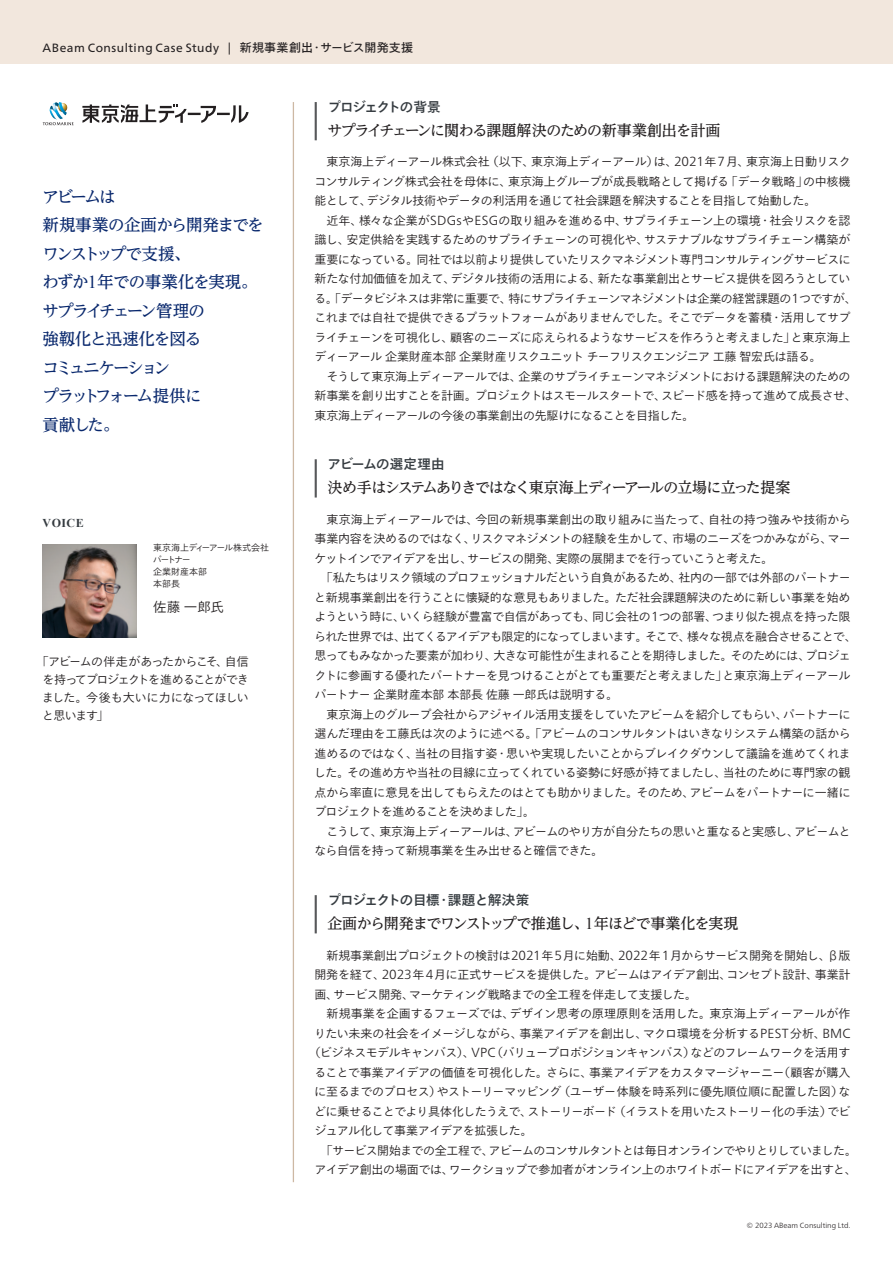
<style>
.page{position:relative;width:893px;height:1263px;background:#fff}
.page>*{position:absolute;margin:0;border:0;box-sizing:border-box;transform-origin:0 0}
.t1{font:500 16.5px/28.5px "UD Reimin Pro";letter-spacing:-.085em;color:#09286d}
.CS見出し{font:500 15px "UD Reimin Pro";letter-spacing:-.07em;color:#231f20}
.CS見出し-2{font:500 15px "UD Reimin Pro";letter-spacing:-.1em;color:#231f20}
.CSサブ見出し{font:500 13.5px "Tazugane Gothic Std N";letter-spacing:-.04em;color:#353b40}
.CSサブ見出し-2{font:500 13.5px "Tazugane Gothic Std N";letter-spacing:-.065em;color:#353b40}
.CSサブ見出し-3{font:500 13.5px "Tazugane Gothic Std N";letter-spacing:-.025em;color:#353b40}
.CS名前{font:300 13.5px "Tazugane Gothic Std N";letter-spacing:.01em;color:#231f20}
.CS本文{font:300 12px/19.5px "Tazugane Gothic Std N";letter-spacing:-.05em;color:#231f20;text-align:justify}
.CSセリフ{font:300 12px/18px "Tazugane Gothic Std N";letter-spacing:-.075em;color:#231f20;text-align:justify}
.CS本文-2{font:300 12px "Tazugane Gothic Std N";letter-spacing:-.01em;color:#231f20}
.t2{font:12px "Frutiger Neue LT Pro";letter-spacing:.045em;color:#231f20}
.t3{font:700 12px "Times New Roman";letter-spacing:.04em;color:#353b40}
.CS肩書き{font:300 9px "Tazugane Gothic Std N";letter-spacing:-.025em;color:#231f20}
.CS肩書き-2{font:300 9px "Tazugane Gothic Std N";color:#231f20}
.t4{font:300 7.5px "Frutiger Neue LT Pro";color:#231f20}
.s1{font-family:"Tazugane Gothic Std N"}
.s2{font-family:"Times New Roman";font-weight:400;font-size:18.15px}
.s3{font-family:"Frutiger Neue LT Pro";font-size:13.2px}
.s4{font-family:"Times New Roman";font-weight:400;font-size:16.5px}
</style>
<div class="page">
<hr style="left:315px;top:895px;width:2px;height:38px;background:#57585a">
<hr style="left:315px;top:102px;width:2px;height:38px;background:#57585a">
<hr style="left:315px;top:459px;width:2px;height:38px;background:#57585a">
<img style="left:43px;top:544px;width:93px;height:94px">
<svg style="left:43px;top:122px;width:31px;height:3px"></svg>
<img style="left:50px;top:102px;width:18px;height:17px">
<svg style="left:82px;top:104px;width:167px;height:19px"></svg>
<div style="left:0;top:0;width:893px;height:64px;background:#f2e7dd"></div>
<hr style="left:293px;top:102px;width:1px;height:1080px;background:#cdb8a3">
<p class="t2" style="left:43px;top:40px;width:372px">ABeam Consulting Case Study | <span class="s1">新規事業創出・サービス開発支援</span></p>
<p class="t1" style="left:43px;top:182px;width:223px">アビームは<br>新規事業の企画から開発までをワンストップで支援、<br>わずか<span class="s2">1</span>年での事業化を実現。サプライチェーン管理の<br>強靱化と迅速化を図る<br>コミュニケーション<br>プラットフォーム提供に<br>貢献した。</p>
<p class="t3" style="left:43px;top:515px;width:43px">VOICE</p>
<p class="CS肩書き" style="left:153px;top:542px;width:117px">東京海上ディーアール株式会社</p>
<p class="CS肩書き-2" style="left:153px;top:554px;width:40px">パートナー</p>
<p class="CS肩書き-2" style="left:153px;top:566px;width:56px">企業財産本部</p>
<p class="CS肩書き-2" style="left:153px;top:578px;width:28px">本部長</p>
<p class="CS名前" style="left:153px;top:597px;width:72px">佐藤一郎氏</p>
<p class="CSセリフ" style="left:42px;top:653px;width:208px;text-indent:-6px">「アビームの伴走があったからこそ、自信を持ってプロジェクトを進めることができました。今後も大いに力になってほしいと思います」</p>
<p class="CSサブ見出し-2" style="left:327px;top:98px;width:115px">プロジェクトの背景</p>
<p class="CS見出し" style="left:327px;top:118px;width:394px">サプライチェーンに関わる課題解決のための新事業創出を計画</p>
<p class="CS本文" style="left:314px;top:153px;width:538px">　東京海上ディーアール株式会社（以下、東京海上ディーアール）は、<span class="s3">2021</span>年<span class="s3">7</span>月、東京海上日動リスクコンサルティング株式会社を母体に、東京海上グループが成長戦略として掲げる「データ戦略」の中核機能として、デジタル技術やデータの利活用を通じて社会課題を解決することを目指して始動した。</p>
<p class="CS本文" style="left:314px;top:211px;width:544px;text-align:left">　近年、様々な企業が<span class="s3">SDGs</span>や<span class="s3">ESG</span>の取り組みを進める中、サプライチェーン上の環境・社会リスクを認識し、安定供給を実践するためのサプライチェーンの可視化や、サステナブルなサプライチェーン構築が重要になっている。同社では以前より提供していたリスクマネジメント専門コンサルティングサービスに新たな付加価値を加えて、デジタル技術の活用による、新たな事業創出とサービス提供を図ろうとしている。「データビジネスは非常に重要で、特にサプライチェーンマネジメントは企業の経営課題の<span class="s3">1</span>つですが、これまでは自社で提供できるプラットフォームがありませんでした。そこでデータを蓄積・活用してサプライチェーンを可視化し、顧客のニーズに応えられるようなサービスを作ろうと考えました」と東京海上ディーアール企業財産本部企業財産リスクユニットチーフリスクエンジニア工藤智宏氏は語る。</p>
<p class="CS本文" style="left:315px;top:367px;width:544px;text-align:left">　そうして東京海上ディーアールでは、企業のサプライチェーンマネジメントにおける課題解決のための新事業を創り出すことを計画。プロジェクトはスモールスタートで、スピード感を持って進めて成長させ、東京海上ディーアールの今後の事業創出の先駆けになることを目指した。</p>
<p class="CSサブ見出し-3" style="left:327px;top:455px;width:119px">アビームの選定理由</p>
<p class="CS見出し-2" style="left:327px;top:475px;width:465px">決め手はシステムありきではなく東京海上ディーアールの立場に立った提案</p>
<p class="CS本文" style="left:314px;top:510px;width:538px">　東京海上ディーアールでは、今回の新規事業創出の取り組みに当たって、自社の持つ強みや技術から事業内容を決めるのではなく、リスクマネジメントの経験を生かして、市場のニーズをつかみながら、マーケットインでアイデアを出し、サービスの開発、実際の展開までを行っていこうと考えた。</p>
<p class="CS本文" style="left:314px;top:568px;width:544px;text-align:left">　「私たちはリスク領域のプロフェッショナルだという自負があるため、社内の一部では外部のパートナーと新規事業創出を行うことに懐疑的な意見もありました。ただ社会課題解決のために新しい事業を始めようという時に、いくら経験が豊富で自信があっても、同じ会社の<span class="s3">1</span>つの部署、つまり似た視点を持った限られた世界では、出てくるアイデアも限定的になってしまいます。そこで、様々な視点を融合させることで、思ってもみなかった要素が加わり、大きな可能性が生まれることを期待しました。そのためには、プロジェクトに参画する優れたパートナーを見つけることがとても重要だと考えました」と東京海上ディーアールパートナー企業財産本部本部長佐藤一郎氏は説明する。</p>
<p class="CS本文" style="left:314px;top:705px;width:538px">　東京海上のグループ会社からアジャイル活用支援をしていたアビームを紹介してもらい、パートナーに選んだ理由を工藤氏は次のように述べる。「アビームのコンサルタントはいきなりシステム構築の話から進めるのではなく、当社の目指す姿・思いや実現したいことからブレイクダウンして議論を進めてくれました。その進め方や当社の目線に立ってくれている姿勢に好感が持てましたし、当社のために専門家の観点から率直に意見を出してもらえたのはとても助かりました。そのため、アビームをパートナーに一緒にプロジェクトを進めることを決めました」。</p>
<p class="CS本文" style="left:314px;top:822px;width:538px">　こうして、東京海上ディーアールは、アビームのやり方が自分たちの思いと重なると実感し、アビームとなら自信を持って新規事業を生み出せると確信できた。</p>
<p class="CSサブ見出し" style="left:327px;top:891px;width:203px">プロジェクトの目標・課題と解決策</p>
<p class="CS見出し" style="left:327px;top:911px;width:413px">企画から開発までワンストップで推進し、<span class="s4">1</span>年ほどで事業化を実現</p>
<p class="CS本文" style="left:314px;top:946px;width:538px">　新規事業創出プロジェクトの検討は<span class="s3">2021</span>年<span class="s3">5</span>月に始動、<span class="s3">2022</span>年<span class="s3">1</span>月からサービス開発を開始し、β版開発を経て、<span class="s3">2023</span>年<span class="s3">4</span>月に正式サービスを提供した。アビームはアイデア創出、コンセプト設計、事業計画、サービス開発、マーケティング戦略までの全工程を伴走して支援した。</p>
<p class="CS本文-2" style="left:315px;top:1005px;width:537px">　新規事業を企画するフェーズでは、デザイン思考の原理原則を活用した。東京海上ディーアールが作</p>
<p class="CS本文" style="left:314px;top:1024px;width:538px">りたい未来の社会をイメージしながら、事業アイデアを創出し、マクロ環境を分析する<span class="s3">PEST</span>分析、<span class="s3">BMC</span></p>
<p class="CS本文" style="left:308px;top:1043px;width:544px">（ビジネスモデルキャンバス）、<span class="s3">VPC</span>（バリュープロポジションキャンバス）などのフレームワークを活用す</p>
<p class="CS本文" style="left:314px;top:1063px;width:538px">ることで事業アイデアの価値を可視化した。さらに、事業アイデアをカスタマージャーニー（顧客が購入</p>
<p class="CS本文" style="left:314px;top:1082px;width:538px">に至るまでのプロセス）やストーリーマッピング（ユーザー体験を時系列に優先順位順に配置した図）な</p>
<p class="CS本文" style="left:314px;top:1102px;width:538px">どに乗せることでより具体化したうえで、ストーリーボード（イラストを用いたストーリー化の手法）でビ</p>
<p class="CS本文" style="left:314px;top:1121px;width:220px">ジュアル化して事業アイデアを拡張した。</p>
<p class="CS本文" style="left:314px;top:1141px;width:544px;text-align:center">「サービス開始までの全工程で、アビームのコンサルタントとは毎日オンラインでやりとりしていました。アイデア創出の場面では、ワークショップで参加者がオンライン上のホワイトボードにアイデアを出すと、</p>
<p class="t4" style="left:747px;top:1221px;width:105px">© 2023 ABeam Consulting Ltd.</p>
</div>
